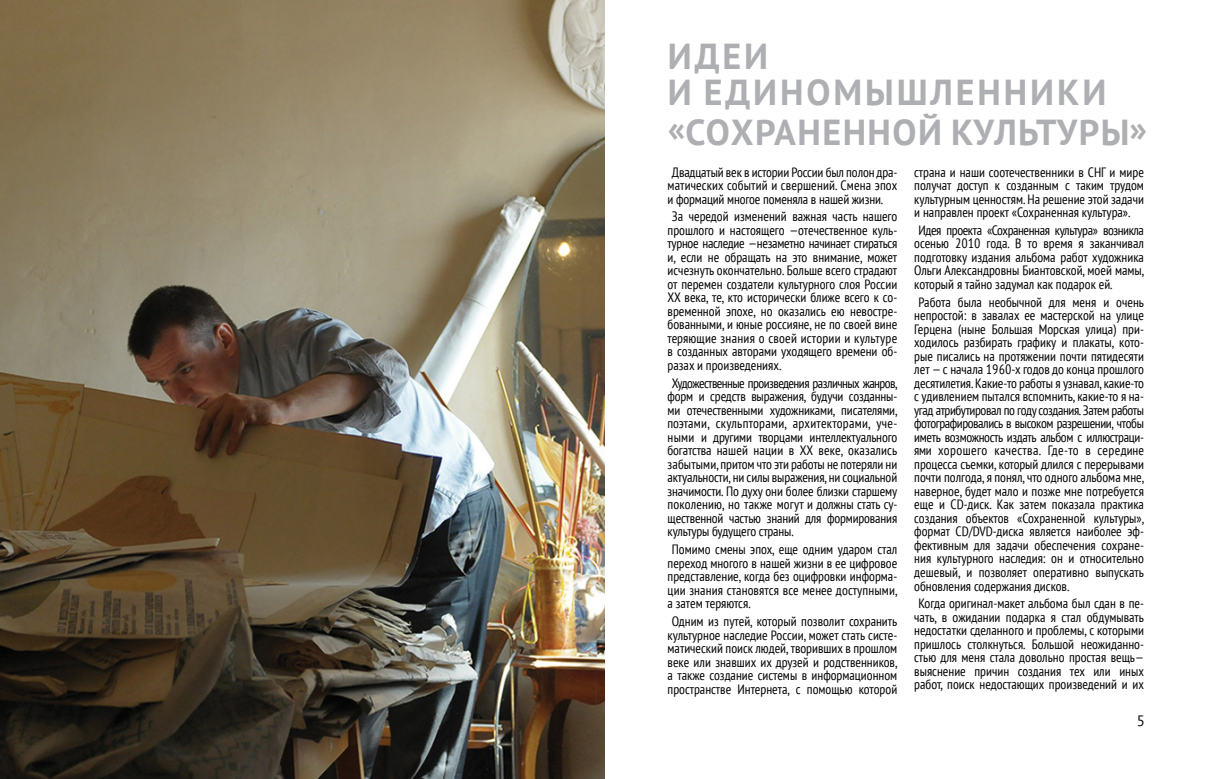
<style>
.page{position:relative;width:1208px;height:779px;background:#fff}
.page>*{position:absolute;margin:0;border:0;box-sizing:border-box;transform-origin:0 0}
.t1{font:700 36px/36px "PT Sans";letter-spacing:.08em;color:#adafb2}
.t2{font:700 36px "PT Sans";letter-spacing:.04em;color:#adafb2}
.t3{font:15px "PT Sans";color:#000}
.t4{font:condensed 13.5px/13.5px "PT Sans";color:#000;text-align:justify}
</style>
<div class="page">
<img style="left:0;top:0;width:604px;height:778px">
<h1 class="t1" style="left:668px;top:37px;width:440px">Идеи<br>и единомышленники</h1>
<h1 class="t1" style="left:668px;top:113px;width:109px">«Сохран</h1>
<h1 class="t2" style="left:822px;top:108px;width:326px">енн ой культуры»</h1>
<p class="t4" style="left:667px;top:165px;width:231px;text-indent:4px">Двадцатый век в истории России был полон дра&shy;матических событий и свершений. Смена эпох и формаций многое поменяла в нашей жизни.</p>
<p class="t4" style="left:667px;top:209px;width:231px;text-indent:4px">За чередой изменений важная часть нашего прошлого и настоящего —отечественное куль&shy;турное наследие —незаметно начинает стираться и, если не обращать на это внимание, может исчезнуть окончательно. Больше всего страдают от перемен создатели культурного слоя России ХХ века, те, кто исторически ближе всего к со&shy;временной эпохе, но оказались ею невостре&shy;бованными, и юные россияне, не по своей вине теряющие знания о своей истории и культуре в созданных авторами уходящего времени об&shy;разах и произведениях.</p>
<p class="t4" style="left:667px;top:376px;width:231px;text-indent:4px">Художественные произведения различных жанров, форм и средств выражения, будучи созданны&shy;ми отечественными художниками, писателями, поэтами, скульпторами, архитекторами, уче&shy;ными и другими творцами интеллектуального богатства нашей нации в ХХ веке, оказались забытыми, притом что эти работы не потеряли ни актуальности, ни силы выражения, ни социальной значимости. По духу они более близки старшему поколению, но также могут и должны стать су&shy;щественной частью знаний для формирования культуры будущего страны.</p>
<p class="t4" style="left:667px;top:542px;width:231px;text-indent:4px">Помимо смены эпох, еще одним ударом стал переход многого в нашей жизни в ее цифровое представление, когда без оцифровки информа&shy;ции знания становятся все менее доступными, а затем теряются.</p>
<p class="t4" style="left:667px;top:614px;width:231px;text-align:center">Одним из путей, который позволит сохранить культурное наследие России, может стать систе&shy;матический поиск людей, творивших в прошлом веке или знавших их друзей и родственников, а также создание системы в информационном пространстве Интернета, с помощью которой</p>
<p class="t4" style="left:914px;top:165px;width:231px">страна и наши соотечественники в СНГ и мире получат доступ к созданным с таким трудом культурным ценностям. На решение этой задачи и направлен проект «Сохраненная культура».</p>
<p class="t4" style="left:914px;top:223px;width:231px;text-indent:4px">Идея проекта «Сохраненная культура» возникла осенью 2010 года. В то время я заканчивал подготовку издания альбома работ художника Ольги Александровны Биантовской, моей мамы, который я тайно задумал как подарок ей.</p>
<p class="t4" style="left:914px;top:295px;width:231px;text-indent:4px">Работа была необычной для меня и очень непростой: в завалах ее мастерской на улице Герцена (ныне Большая Морская улица) при&shy;ходилось разбирать графику и плакаты, кото&shy;рые писались на протяжении почти пятидесяти лет — с начала 1960-х годов до конца прошлого десятилетия. Какие-то работы я узнавал, какие-то с удивлением пытался вспомнить, какие-то я на&shy;угад атрибутировал по году создания. Затем работы фотографировались в высоком разрешении, чтобы иметь возможность издать альбом с иллюстраци&shy;ями хорошего качества. Где-то в середине процесса съемки, который длился с перерывами почти полгода, я понял, что одного альбома мне, наверное, будет мало и позже мне потребуется еще и CD-диск. Как затем показала практика создания объектов «Сохраненной культуры», формат CD/DVD-диска является наиболее эф&shy;фективным для задачи обеспечения сохране&shy;ния культурного наследия: он и относительно дешевый, и позволяет оперативно выпускать обновления содержания дисков.</p>
<p class="t4" style="left:914px;top:596px;width:231px;text-align:center">Когда оригинал-макет альбома был сдан в пе&shy;чать, в ожидании подарка я стал обдумывать недостатки сделанного и проблемы, с которыми пришлось столкнуться. Большой неожиданно&shy;стью для меня стала довольно простая вещь— выяснение причин создания тех или иных работ, поиск недостающих произведений и их</p>
<p class="t3" style="left:1136px;top:710px;width:10px">5</p>
</div>
